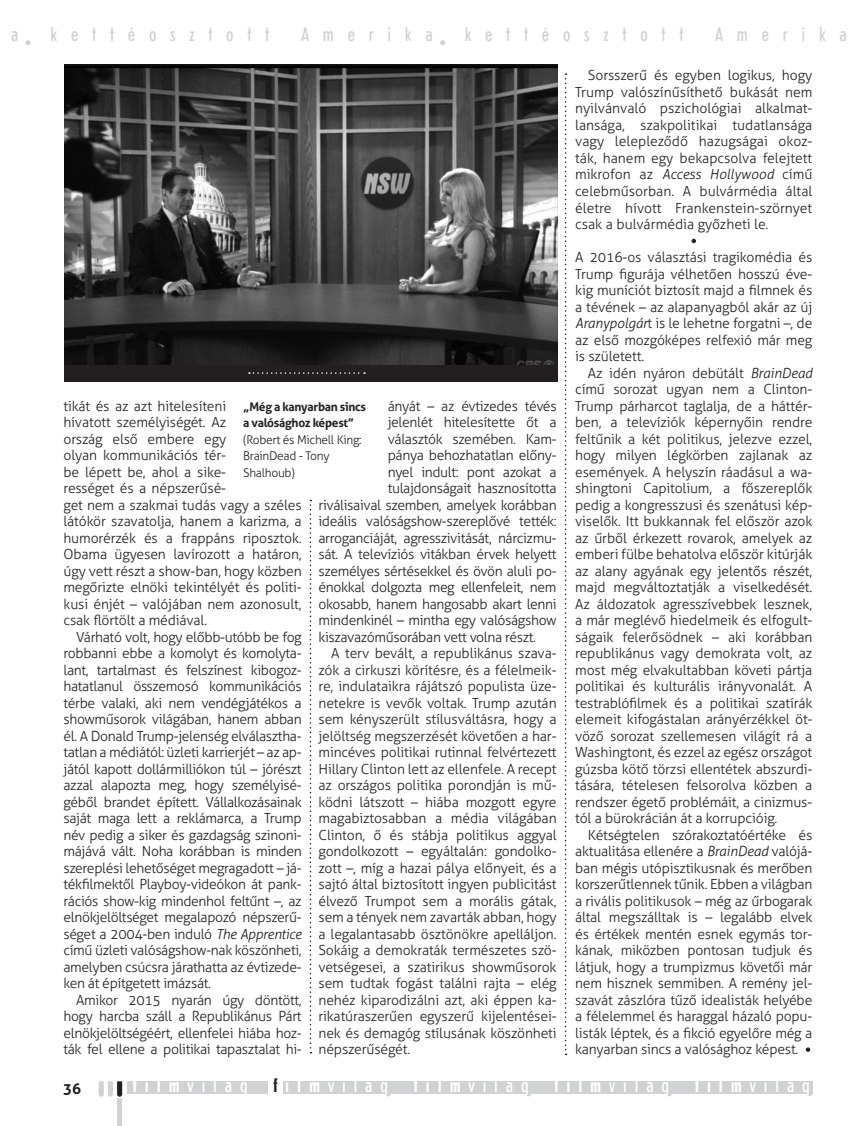
<style>
.page{position:relative;width:867px;height:1126px;background:#fff}
.page>*{position:absolute;margin:0;border:0;box-sizing:border-box;transform-origin:0 0}
.t1{font:300 condensed 19.8px "Erbar LT";letter-spacing:.4em;color:#fff}
.t2{font:300 condensed 19.8px "Erbar LT";letter-spacing:.7em;color:#d1d2d4}
.t3{font:700 15px "Aller";color:#231f20}
.új_Filmvilág{font:300 13.95px/16.5px "Aller";letter-spacing:-.025em;color:#231f20;text-align:justify}
.t4{font:300 12px/16.5px "Aller";letter-spacing:-.025em;color:#231f20}
.s1{font-style:italic}
.s2{font-weight:700}
.s3{font-weight:700;color:#231f20}
</style>
<div class="page">
<svg style="left:807px;top:1093px;width:5px;height:3px"></svg>
<svg style="left:667px;top:1093px;width:5px;height:3px"></svg>
<svg style="left:386px;top:1093px;width:5px;height:3px"></svg>
<div style="left:127px;top:1081px;width:685px;height:12px;background:#d1d2d4"></div>
<svg style="left:99px;top:1081px;width:24px;height:45px"></svg>
<svg style="left:526px;top:1093px;width:5px;height:3px"></svg>
<div style="left:268px;top:1075px;width:15px;height:23px;background:#fff"></div>
<svg style="left:26px;top:40px;width:5px;height:5px"></svg>
<svg style="left:440px;top:40px;width:5px;height:5px"></svg>
<svg style="left:565px;top:73px;width:2px;height:982px"></svg>
<svg style="left:310px;top:500px;width:1px;height:553px"></svg>
<svg style="left:806px;top:1047px;width:4px;height:5px"></svg>
<svg style="left:691px;top:239px;width:5px;height:4px"></svg>
<img style="left:65px;top:64px;width:492px;height:301px">
<div style="left:64px;top:365px;width:493px;height:16px;background:#231f20"></div>
<svg style="left:249px;top:372px;width:116px;height:2px"></svg>
<h1 class="t2" style="left:11px;top:23px;width:9px">a</h1>
<h1 class="t2" style="left:51px;top:23px;width:220px">kettéosztott</h1>
<h1 class="t2" style="left:301px;top:23px;width:133px">Amerika</h1>
<h1 class="t2" style="left:465px;top:23px;width:220px">kettéosztott</h1>
<h1 class="t2" style="left:715px;top:23px;width:133px">Amerika</h1>
<p class="új_Filmvilág" style="left:388px;top:397px;width:170px">ányát – az évtizedes tévés</p>
<p class="új_Filmvilág" style="left:388px;top:414px;width:170px">jelenlét hitelesítette őt a</p>
<p class="új_Filmvilág" style="left:388px;top:430px;width:170px">választók szemében. Kam-</p>
<p class="új_Filmvilág" style="left:388px;top:447px;width:170px">pánya behozhatatlan előn -</p>
<p class="új_Filmvilág" style="left:388px;top:463px;width:170px">nyel indult: pont azokat a</p>
<p class="új_Filmvilág" style="left:388px;top:480px;width:170px">tulajdonságait hasznosította</p>
<p class="új_Filmvilág" style="left:318px;top:496px;width:240px">riválisaival szemben, amelyek korábban</p>
<p class="új_Filmvilág" style="left:318px;top:513px;width:240px">ideális valóságshow-szereplővé tették:</p>
<p class="új_Filmvilág" style="left:318px;top:529px;width:240px">arroganciáját, agresszivitását, nárcizmu-</p>
<p class="új_Filmvilág" style="left:318px;top:546px;width:240px">sát. A televíziós vitákban érvek helyett</p>
<p class="új_Filmvilág" style="left:318px;top:562px;width:240px">személyes sértésekkel és övön aluli po-</p>
<p class="új_Filmvilág" style="left:318px;top:579px;width:240px">énokkal dolgozta meg ellenfeleit, nem</p>
<p class="új_Filmvilág" style="left:318px;top:595px;width:240px">okosabb, hanem hangosabb akart lenni</p>
<p class="új_Filmvilág" style="left:318px;top:612px;width:240px">mindenkinél – mintha egy valóságshow</p>
<p class="új_Filmvilág" style="left:318px;top:628px;width:219px">kiszavazóműsorában vett volna részt.</p>
<p class="új_Filmvilág" style="left:318px;top:645px;width:240px;text-indent:13px">A terv bevált, a republikánus szava&shy;zók a cirkuszi körítésre, és a félelmeik&shy;re, indulataikra rájátszó populista üze&shy;netekre is vevők voltak. Trump azután sem kényszerült stílusváltásra, hogy a jelöltség megszerzését követően a har&shy;mincéves politikai rutinnal felvértezett Hillary Clinton lett az ellenfele. A recept az országos politika porondján is mű&shy;ködni látszott – hiába mozgott egyre magabiztosabban a média világában Clinton, ő és stábja politikus aggyal gondolkozott – egyáltalán: gondolko&shy;zott –, míg a hazai pálya előnyeit, és a sajtó által biztosított ingyen publicitást élvező Trumpot sem a morális gátak, sem a tények nem zavarták abban, hogy a legalantasabb ösztönökre apelláljon.<br>Sokáig a demokraták természetes szö&shy;vetségesei, a szatirikus showműsorok sem tudtak fogást találni rajta – elég nehéz kiparodizálni azt, aki éppen ka&shy;rikatúraszerűen egyszerű kijelentései&shy;nek és demagóg stílusának köszönheti népszerűségét.</p>
<p class="új_Filmvilág" style="left:63px;top:397px;width:240px;text-align:left">tikát és az azt hitelesíteni<br>hívatott személyiségét. Az<br>ország első embere egy<br>olyan kommunikációs tér-<br>be lépett be, ahol a sike-<br>rességet és a népszerűsé-<br>get nem a szakmai tudás vagy a széles látókör szavatolja, hanem a karizma, a humorérzék és a frappáns riposztok.<br>Obama ügyesen lavírozott a határon, úgy vett részt a show-ban, hogy közben megőrizte elnöki tekintélyét és politi&shy;kusi énjét – valójában nem azonosult, csak flörtölt a médiával.</p>
<p class="új_Filmvilág" style="left:63px;top:628px;width:240px;text-indent:13px">Várható volt, hogy előbb-utóbb be fog robbanni ebbe a komolyt és komolyta&shy;lant, tartalmast és felszínest kibogoz&shy;hatatlanul összemosó kommunikációs térbe valaki, aki nem vendégjátékos a showműsorok világában, hanem abban él. A Donald Trump-jelenség elválasztha&shy;tatlan a médiától: üzleti karrierjét – az ap&shy;jától kapott dollármilliókon túl – jórészt azzal alapozta meg, hogy személyisé&shy;géből brandet épített. Vállalkozásainak saját maga lett a reklámarca, a Trump név pedig a siker és gazdagság szinoni&shy;májává vált. Noha korábban is minden szereplési lehetőséget megragadott – já&shy;tékfilmektől Playboy-videókon át pank&shy;rációs show-kig mindenhol feltűnt –, az elnökjelöltséget megalapozó népszerű&shy;séget a 2004-ben induló <span class="s1">The Apprentice </span>című üzleti valóságshow-nak köszönheti, amelyben csúcsra járathatta az évtizede&shy;ken át építgetett imázsát.</p>
<p class="új_Filmvilág" style="left:63px;top:991px;width:240px;text-indent:13px">Amikor 2015 nyarán úgy döntött, hogy harcba száll a Republikánus Párt elnökjelöltségéért, ellenfelei hiába hoz&shy;ták fel ellene a politikai tapasztalat hi-</p>
<p class="t4" style="left:243px;top:398px;width:124px"><span class="s2">„Még a kanyarban sincs a valósághoz képest” </span>(Robert és Michell King:<br>BrainDead - Tony<br>Shalhoub)</p>
<p class="új_Filmvilág" style="left:575px;top:67px;width:239px;text-indent:13px">Sorsszerű és egyben logikus, hogy Trump valószínűsíthető bukását nem nyilvánvaló pszichológiai alkalmat&shy;lansága, szakpolitikai tudatlansága vagy lelepleződő hazugságai okoz&shy;ták, hanem egy bekapcsolva felejtett mikrofon az <span class="s1">Access Hollywood</span> című celebműsorban. A bulvármédia által életre hívott Frankenstein-szörnyet csak a bulvármédia győzheti le.</p>
<p class="új_Filmvilág" style="left:575px;top:249px;width:239px">A 2016-os választási tragikomédia és Trump figurája vélhetően hosszú éve&shy;kig muníciót biztosít majd a filmnek és a tévének – az alapanyagból akár az új <span class="s1">Aranypolgár</span>t is le lehetne forgatni –, de az első mozgóképes relfexió már meg is született.</p>
<p class="új_Filmvilág" style="left:575px;top:364px;width:239px;text-indent:13px">Az idén nyáron debütált <span class="s1">BrainDead </span>című sorozat ugyan nem a Clinton-Trump párharcot taglalja, de a háttér&shy;ben, a televíziók képernyőin rendre feltűnik a két politikus, jelezve ezzel, hogy milyen légkörben zajlanak az események. A helyszín ráadásul a wa&shy;shingtoni Capitolium, a főszereplők pedig a kongresszusi és szenátusi kép&shy;viselők. Itt bukkannak fel először azok az űrből érkezett rovarok, amelyek az emberi fülbe behatolva először kitúrják az alany agyának egy jelentős részét, majd megváltoztatják a viselkedését.<br>Az áldozatok agresszívebbek lesznek, a már meglévő hiedelmeik és elfogult&shy;ságaik felerősödnek – aki korábban republikánus vagy demokrata volt, az most még elvakultabban követi pártja politikai és kulturális irányvonalát. A testrablófilmek és a politikai szatírák elemeit kifogástalan arányérzékkel öt&shy;vöző sorozat szellemesen világít rá a Washingtont, és ezzel az egész országot gúzsba kötő törzsi ellentétek abszurdi&shy;tására, tételesen felsorolva közben a rendszer égető problémáit, a cinizmus&shy;tól a bürokrácián át a korrupcióig.</p>
<p class="új_Filmvilág" style="left:575px;top:826px;width:239px;text-indent:13px">Kétségtelen szórakoztatóértéke és aktualitása ellenére a <span class="s1">BrainDead</span> valójá&shy;ban mégis utópisztikusnak és merőben korszerűtlennek tűnik. Ebben a világban a rivális politikusok – még az űrbogarak által megszálltak is – legalább elvek és értékek mentén esnek egymás tor&shy;kának, miközben pontosan tudjuk és látjuk, hogy a trumpizmus követői már nem hisznek semmiben. A remény jel&shy;szavát zászlóra tűző idealisták helyébe a félelemmel és haraggal házaló popu&shy;listák léptek, és a fikció egyelőre még a kanyarban sincs a valósághoz képest.</p>
<p class="t3" style="left:63px;top:1079px;width:19px">36</p>
<h1 class="t1" style="left:133px;top:1073px;width:116px"><span class="s2">film</span>világ</h1>
<h1 class="t1" style="left:273px;top:1073px;width:116px"><span class="s3">f</span><span class="s2">ilm</span>világ</h1>
<h1 class="t1" style="left:414px;top:1073px;width:116px"><span class="s2">film</span>világ</h1>
<h1 class="t1" style="left:554px;top:1073px;width:116px"><span class="s2">film</span>világ</h1>
<h1 class="t1" style="left:695px;top:1073px;width:116px"><span class="s2">film</span>világ</h1>
</div>
